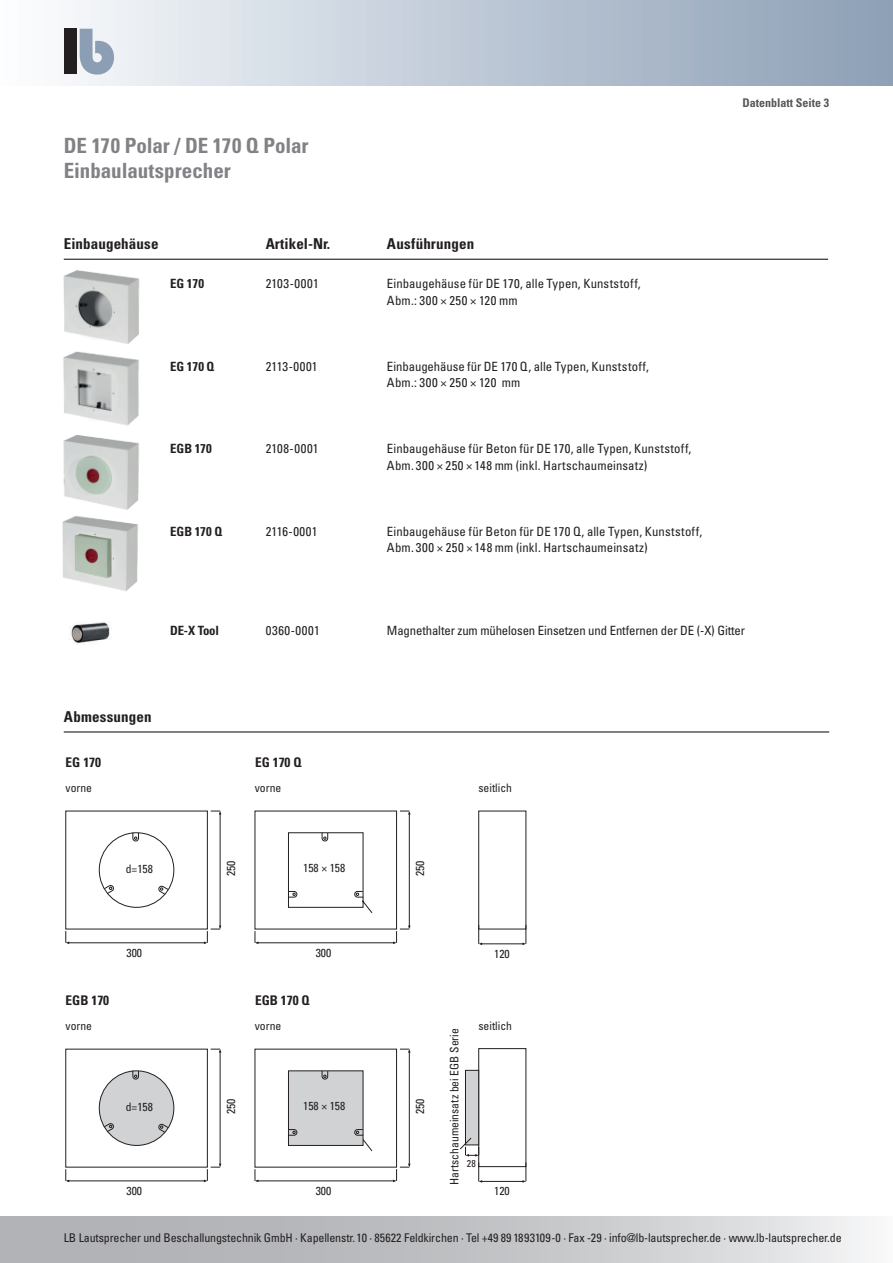
<style>
.page{position:relative;width:893px;height:1263px;background:#fff}
.page>*{position:absolute;margin:0;border:0;box-sizing:border-box;transform-origin:0 0}
.t1{font:700 condensed 21px/25.2px "Univers";letter-spacing:-.005em;color:#808285}
.t2{font:700 condensed 15px "Univers";letter-spacing:.01em;color:#231f20}
.t3{font:700 condensed 13.35px "Univers LT Std";color:#231f20}
.t4{font:condensed 12.75px/16.5px "Univers";letter-spacing:.005em;color:#231f20}
.t5{font:700 condensed 12.75px "Univers";letter-spacing:.005em;color:#231f20}
.t6{font:condensed 12.75px "Univers";letter-spacing:.035em;color:#231f20}
.t7{font:condensed 12.75px "Univers";letter-spacing:.05em;color:#231f20}
.t8{font:condensed 12px "Univers";letter-spacing:-.01em;color:#231f20}
.t9{font:700 condensed 12px "Univers";color:#57585a}
.t10{font:condensed 11.7px "Univers Com 57";color:#231f20}
.t11{font:condensed 10.05px "Univers Com 57";color:#231f20}
</style>
<div class="page">
<div style="left:0;top:0;width:893px;height:85px;background:linear-gradient(to right,#fbfcfe,#8b9eb5)"></div>
<div style="left:64px;top:29px;width:13px;height:45px;background:#231f20"></div>
<svg style="left:80px;top:29px;width:34px;height:46px"></svg>
<svg style="left:0;top:1216px;width:867px;height:47px;background:#c4c5c8"></svg>
<hr style="left:64px;top:259px;width:764px;height:1px;background:#231f20">
<img style="left:71px;top:621px;width:40px;height:24px">
<hr style="left:64px;top:731px;width:765px;height:1px;background:#231f20">
<svg style="left:254px;top:810px;width:157px;height:134px"></svg>
<div style="left:478px;top:811px;width:48px;height:118px;border:1px solid #231f20"></div>
<hr style="left:480px;top:943px;width:44px;height:1px;background:#231f20">
<svg style="left:478px;top:925px;width:4px;height:20px"></svg>
<svg style="left:522px;top:925px;width:5px;height:20px"></svg>
<svg style="left:65px;top:810px;width:156px;height:134px"></svg>
<div style="left:65px;top:1049px;width:143px;height:118px;background:#fff;border:1px solid #231f20"></div>
<div style="left:478px;top:1048px;width:48px;height:119px;border:1px solid #231f20"></div>
<hr style="left:480px;top:1181px;width:44px;height:1px;background:#231f20">
<svg style="left:478px;top:1162px;width:4px;height:21px"></svg>
<svg style="left:522px;top:1162px;width:5px;height:21px"></svg>
<div style="left:465px;top:1070px;width:14px;height:75px;background:#d1d2d4;border:1px solid #231f20"></div>
<svg style="left:460px;top:1137px;width:19px;height:19px"></svg>
<svg style="left:254px;top:1048px;width:157px;height:134px"></svg>
<div style="left:99px;top:1071px;width:75px;height:74px;background:#d1d2d4;border-radius:50%"></div>
<hr style="left:67px;top:1180px;width:139px;height:1px;background:#231f20">
<svg style="left:66px;top:1169px;width:3px;height:13px"></svg>
<hr style="left:220px;top:1051px;width:1px;height:114px;background:#231f20">
<svg style="left:204px;top:1164px;width:17px;height:18px"></svg>
<svg style="left:211px;top:1049px;width:10px;height:3px"></svg>
<svg style="left:103px;top:1070px;width:66px;height:63px"></svg>
<img style="left:63px;top:270px;width:77px;height:74px">
<img style="left:63px;top:351px;width:76px;height:75px">
<img style="left:63px;top:435px;width:76px;height:75px">
<img style="left:62px;top:516px;width:76px;height:75px">
<h1 class="t1" style="left:64px;top:133px;width:246px">DE 170 Polar / DE 170 Q Polar<br>Einbaulautsprecher</h1>
<p class="t2" style="left:64px;top:235px;width:96px">Einbaugehäuse</p>
<p class="t2" style="left:266px;top:235px;width:66px">Artikel-Nr.</p>
<p class="t2" style="left:387px;top:235px;width:89px">Ausführungen</p>
<p class="t5" style="left:170px;top:276px;width:35px">EG 170</p>
<p class="t6" style="left:266px;top:276px;width:54px">2103-0001</p>
<p class="t4" style="left:387px;top:275px;width:255px">Einbaugehäuse für DE 170, alle Typen, Kunststoff,<br>Abm.: 300 × 250 × 120 mm</p>
<p class="t5" style="left:170px;top:358px;width:46px">EG 170 Q</p>
<p class="t4" style="left:266px;top:358px;width:53px">2113-0001</p>
<p class="t4" style="left:387px;top:358px;width:263px">Einbaugehäuse für DE 170 Q, alle Typen, Kunststoff,<br>Abm.: 300 × 250 × 120 mm</p>
<p class="t5" style="left:170px;top:441px;width:43px">EGB 170</p>
<p class="t6" style="left:266px;top:441px;width:54px">2108-0001</p>
<p class="t4" style="left:387px;top:440px;width:306px">Einbaugehäuse für Beton für DE 170, alle Typen, Kunststoff,<br>Abm. 300 × 250 × 148 mm (inkl. Hartschaumeinsatz)</p>
<p class="t5" style="left:170px;top:523px;width:54px">EGB 170 Q</p>
<p class="t4" style="left:266px;top:523px;width:53px">2116-0001</p>
<p class="t4" style="left:387px;top:523px;width:317px">Einbaugehäuse für Beton für DE 170 Q, alle Typen, Kunststoff,<br>Abm. 300 × 250 × 148 mm (inkl. Hartschaumeinsatz)</p>
<p class="t9" style="left:742px;top:96px;width:88px">Datenblatt Seite 3</p>
<p class="t5" style="left:170px;top:622px;width:51px">DE-X Tool</p>
<p class="t7" style="left:266px;top:622px;width:56px">0360-0001</p>
<p class="t4" style="left:387px;top:622px;width:360px">Magnethalter zum mühelosen Einsetzen und Entfernen der DE (-X) Gitter</p>
<p class="t2" style="left:64px;top:707px;width:89px">Abmessungen</p>
<p class="t3" style="left:66px;top:754px;width:37px">EG 170</p>
<p class="t3" style="left:255px;top:754px;width:48px">EG 170 Q</p>
<p class="t10" style="left:66px;top:784px;width:28px">vorne</p>
<p class="t10" style="left:255px;top:784px;width:28px">vorne</p>
<p class="t10" style="left:478px;top:784px;width:35px">seitlich</p>
<p class="t10" style="left:126px;top:865px;width:29px">d=158</p>
<p class="t10" style="left:226px;top:876px;width:17px;rotate:-90deg">250</p>
<p class="t10" style="left:303px;top:863px;width:44px">158 × 158</p>
<p class="t10" style="left:416px;top:876px;width:17px;rotate:-90deg">250</p>
<p class="t10" style="left:127px;top:948px;width:17px">300</p>
<p class="t10" style="left:316px;top:948px;width:17px">300</p>
<p class="t10" style="left:494px;top:949px;width:17px">120</p>
<p class="t3" style="left:66px;top:992px;width:45px">EGB 170</p>
<p class="t3" style="left:255px;top:992px;width:56px">EGB 170 Q</p>
<p class="t10" style="left:66px;top:1022px;width:28px">vorne</p>
<p class="t10" style="left:126px;top:1103px;width:29px">d=158</p>
<p class="t10" style="left:255px;top:1022px;width:28px">vorne</p>
<p class="t10" style="left:226px;top:1114px;width:17px;rotate:-90deg">250</p>
<p class="t10" style="left:303px;top:1101px;width:44px">158 × 158</p>
<p class="t10" style="left:416px;top:1114px;width:17px;rotate:-90deg">250</p>
<p class="t10" style="left:450px;top:1185px;width:158px;rotate:-90deg">Hartschaumeinsatz bei EGB Serie</p>
<p class="t10" style="left:478px;top:1021px;width:35px">seitlich</p>
<p class="t11" style="left:467px;top:1160px;width:10px">28</p>
<p class="t10" style="left:127px;top:1186px;width:17px">300</p>
<p class="t10" style="left:316px;top:1186px;width:17px">300</p>
<p class="t10" style="left:494px;top:1187px;width:17px">120</p>
<p class="t8" style="left:64px;top:1230px;width:779px">LB Lautsprecher und Beschallungstechnik GmbH · Kapellenstr. 10 · 85622 Feldkirchen · Tel +49 89 1893109-0 · Fax -29 · info@lb-lautsprecher.de · www.lb-lautsprecher.de</p>
</div>
